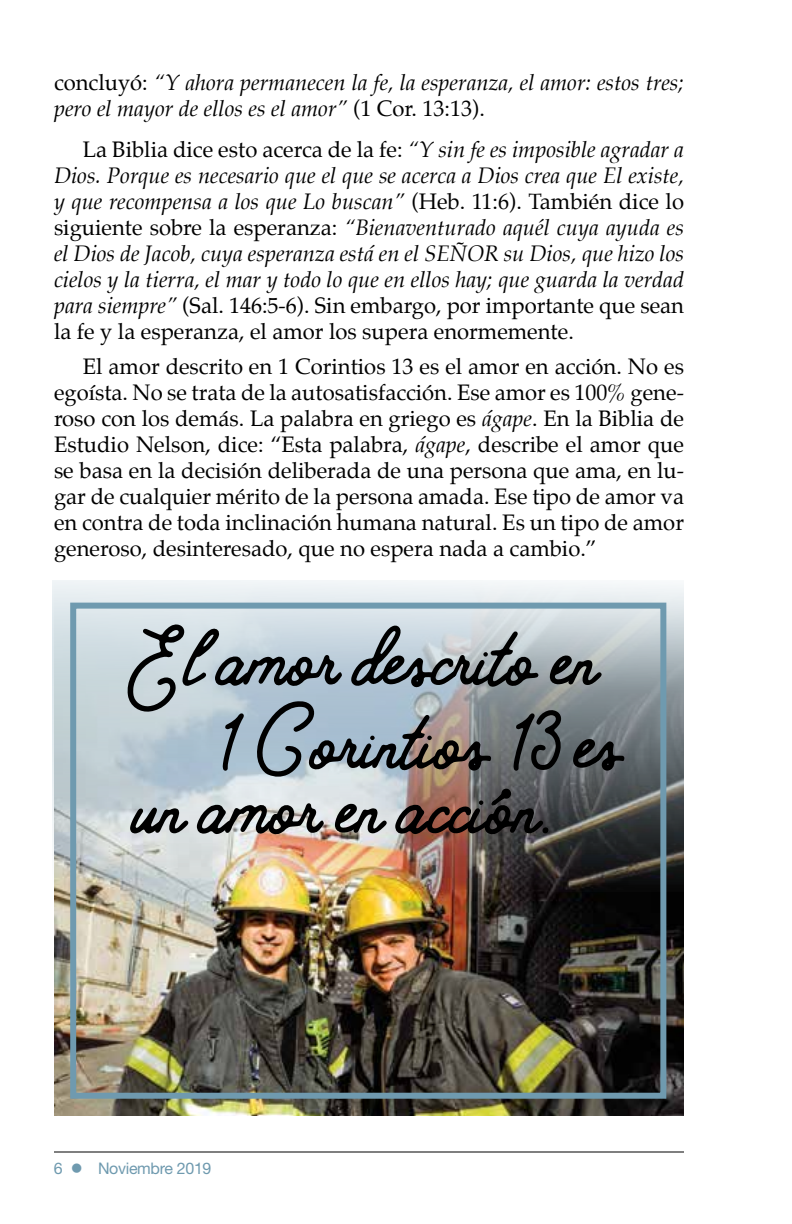
<style>
.page{position:relative;width:792px;height:1224px;background:#fff}
.page>*{position:absolute;margin:0;border:0;box-sizing:border-box;transform-origin:0 0}
.t1{font:74px/148.2px "Spiritof Montana update";color:#000}
.t2{font:italic 22px/26px "Palatino CE";color:#000}
.t3{font:22px/26px "Palatino CE";color:#000;text-align:justify}
.t4{font:16px "Helvetica Neue LT Std";letter-spacing:-.02em;color:#6f9aaf}
.s1{font-style:normal}
.s2{font-style:italic}
</style>
<div class="page">
<hr style="left:54px;top:1152px;width:630px;height:1px;background:#000">
<img style="left:54px;top:891px;width:630px;height:225px">
<img style="left:52px;top:580px;width:632px;height:311px">
<div style="left:70px;top:603px;width:596px;height:496px;border:6px solid #6f9aaf"></div>
<svg style="left:488px;top:788px;width:24px;height:21px"></svg>
<p class="t2" style="left:54px;top:72px;width:631px"><span class="s1">concluyó:</span> “Y ahora permanecen la fe, la esperanza, el amor: estos tres; pero el mayor de ellos es el amor” <span class="s1">(1 Cor. 13:13).</span></p>
<p class="t2" style="left:54px;top:139px;width:632px;text-align:justify;text-indent:29px"><span class="s1">La Biblia dice esto acerca de la fe:</span> “Y sin fe es imposible agradar a Dios. Porque es necesario que el que se acerca a Dios crea que El existe, y que recompensa a los que Lo buscan” <span class="s1">(Heb. 11:6). También dice lo siguiente sobre la esperanza:</span> “Bienaventurado aquél cuya ayuda es el Dios de Jacob, cuya esperanza está en el SEÑOR su Dios, que hizo los cielos y la tierra, el mar y todo lo que en ellos hay; que guarda la verdad para siempre” <span class="s1">(Sal. 146:5-6). Sin embargo, por importante que sean la fe y la esperanza, el amor los supera enormemente.</span></p>
<p class="t3" style="left:54px;top:355px;width:632px;text-indent:29px">El amor descrito en 1 Corintios 13 es el amor en acción. No es egoísta. No se trata de la autosatisfacción. Ese amor es 100% gene&shy;roso con los demás. La palabra en griego es <span class="s2">ágape</span>. En la Biblia de Estudio Nelson, dice: “Esta palabra, <span class="s2">ágape</span>, describe el amor que se basa en la decisión deliberada de una persona que ama, en lu&shy;gar de cualquier mérito de la persona amada. Ese tipo de amor va en contra de toda inclinación humana natural. Es un tipo de amor generoso, desinteresado, que no espera nada a cambio.”</p>
<h1 class="t1" style="left:128px;top:584px;width:475px">El amor descrito en un amor en accion.</h1>
<h1 class="t1" style="left:215px;top:668px;width:411px">1 Corintios 13 es</h1>
<p class="t4" style="left:54px;top:1159px;width:159px">6 ● Noviembre 2019</p>
</div>
